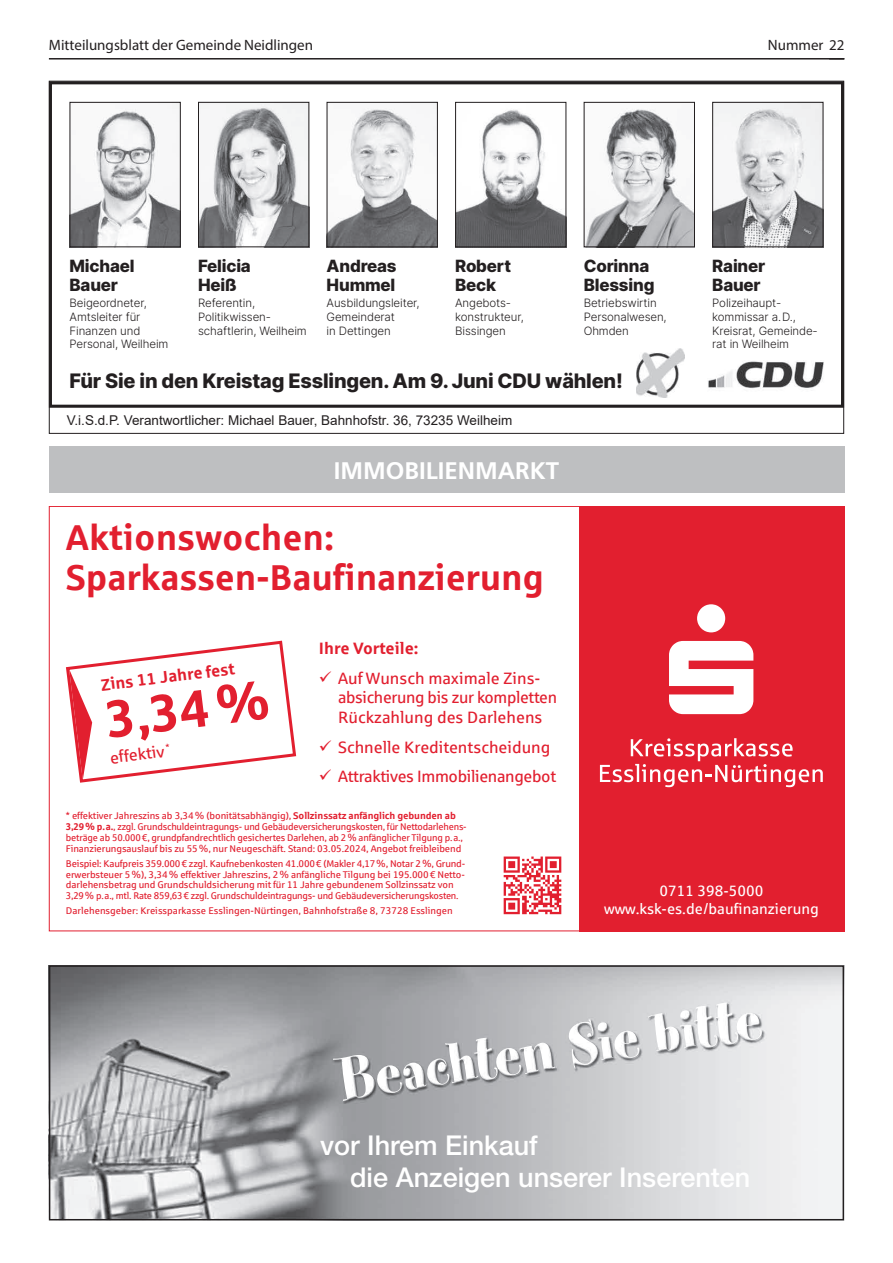
<style>
.page{position:relative;width:893px;height:1263px;background:#fff}
.page>*{position:absolute;margin:0;border:0;box-sizing:border-box;transform-origin:0 0}
.t1{font:700 52.5px "Sparkasse Rg";color:#e21f2f}
.t2{font:700 36px/40.5px "Sparkasse Rg";letter-spacing:-.01em;color:#e21f2f}
.t3{font:500 27.3px/32px "Helvetica Neue";color:#fff}
.t4{font:700 24px "Frutiger LT Std";color:#fff}
.t5{font:800 19.95px "Inter";letter-spacing:-.01em;color:#231f20}
.t6{font:800 16.95px/19.2px "Inter";letter-spacing:-.01em;color:#231f20}
.t7{font:16.5px/19.8px "Sparkasse Rg";color:#e21f2f}
.t8{font:16.5px "Sparkasse Rg";letter-spacing:-.02em;color:#e21f2f}
.t9{font:700 16.5px "Sparkasse Rg";color:#e21f2f}
.t10{font:15px "Myriad Pro";color:#231f20}
.t11{font:15px/18px "Sparkasse Rg";color:#fff;text-align:center}
.t12{font:13.5px "Arial";color:#231f20}
.t13{font:300 11.55px/13.8px "Inter";letter-spacing:-.01em;color:#231f20}
.t14{font:9.75px/10.8px "Sparkasse Rg";letter-spacing:-.01em;color:#e21f2f}
.s1{font-weight:700}
</style>
<div class="page">
<hr style="left:49px;top:58px;width:795px;height:2px;background:#231f20">
<svg style="left:829px;top:59px;width:15px;height:1px"></svg>
<div style="left:49px;top:81px;width:795px;height:327px;border:3px solid #231f20"></div>
<img style="left:708px;top:361px;width:116px;height:28px">
<img style="left:72px;top:104px;width:107px;height:141px">
<div style="left:70px;top:102px;width:111px;height:145px;border:1px solid #231f20"></div>
<img style="left:200px;top:104px;width:107px;height:141px">
<div style="left:198px;top:102px;width:111px;height:145px;border:1px solid #231f20"></div>
<img style="left:329px;top:104px;width:107px;height:141px">
<div style="left:327px;top:102px;width:111px;height:145px;border:1px solid #231f20"></div>
<img style="left:457px;top:109px;width:107px;height:136px">
<div style="left:455px;top:102px;width:111px;height:145px;border:1px solid #231f20"></div>
<img style="left:586px;top:109px;width:107px;height:136px">
<div style="left:584px;top:102px;width:111px;height:145px;border:1px solid #231f20"></div>
<img style="left:714px;top:104px;width:107px;height:141px">
<div style="left:712px;top:102px;width:111px;height:145px;border:1px solid #231f20"></div>
<img style="left:636px;top:349px;width:48px;height:48px">
<div style="left:579px;top:506px;width:265px;height:425px;background:#e21f2f"></div>
<svg style="left:669px;top:604px;width:84px;height:110px"></svg>
<svg style="left:600px;top:738px;width:223px;height:49px"></svg>
<svg style="left:503px;top:856px;width:59px;height:59px"></svg>
<svg style="left:504px;top:856px;width:57px;height:58px"></svg>
<svg style="left:66px;top:640px;width:231px;height:143px"></svg>
<div style="left:49px;top:446px;width:795px;height:47px;background:#bebfc1"></div>
<img style="left:52px;top:968px;width:789px;height:249px">
<img style="left:648px;top:1002px;width:114px;height:49px">
<div style="left:49px;top:965px;width:795px;height:255px;border:2px solid #231f20"></div>
<h3 class="t10" style="left:49px;top:35px;width:266px">Mitteilungsblatt der Gemeinde Neidlingen</h3>
<h3 class="t10" style="left:768px;top:35px;width:78px">Nummer 22</h3>
<h3 class="t6" style="left:70px;top:255px;width:67px">Michael<br>Bauer</h3>
<p class="t13" style="left:70px;top:296px;width:100px">Beigeordneter,<br>Amtsleiter für<br>Finanzen und<br>Personal, Weilheim</p>
<h3 class="t5" style="left:70px;top:365px;width:555px">Für Sie in den Kreistag Esslingen. Am 9. Juni CDU wählen!</h3>
<h3 class="t6" style="left:198px;top:255px;width:54px">Felicia<br>Heiß</h3>
<p class="t13" style="left:198px;top:296px;width:110px">Referentin,<br>Politikwissen&shy;schaftlerin, Weilheim</p>
<h3 class="t6" style="left:584px;top:255px;width:72px">Corinna<br>Blessing</h3>
<p class="t13" style="left:584px;top:296px;width:85px">Betriebswirtin<br>Personalwesen,<br>Ohmden</p>
<h3 class="t6" style="left:327px;top:255px;width:71px">Andreas<br>Hummel</h3>
<p class="t13" style="left:327px;top:296px;width:95px">Ausbildungsleiter,<br>Gemeinderat<br>in Dettingen</p>
<h3 class="t6" style="left:455px;top:255px;width:57px">Robert<br>Beck</h3>
<p class="t13" style="left:455px;top:296px;width:70px">Angebots&shy;konstrukteur,<br>Bissingen</p>
<h3 class="t12" style="left:67px;top:411px;width:447px">V.i.S.d.P. Verantwortlicher: Michael Bauer, Bahnhofstr. 36, 73235 Weilheim</h3>
<h3 class="t4" style="left:334px;top:457px;width:227px">IMMOBILIENMARKT</h3>
<h2 class="t2" style="left:66px;top:516px;width:480px">Aktionswochen:<br>Sparkassen-Baufinanzierung</h2>
<h3 class="t9" style="left:100px;top:674px;width:136px;rotate:-7deg">Zins 11 Jahre fest</h3>
<h1 class="t1" style="left:101px;top:687px;width:167px;rotate:-7deg">3,34%</h1>
<h3 class="t7" style="left:109px;top:747px;width:62px;rotate:-7deg">effektiv <sup>*</sup></h3>
<h3 class="t9" style="left:319px;top:638px;width:101px">Ihre Vorteile:</h3>
<h3 class="t7" style="left:338px;top:667px;width:220px;text-indent:-19px">✓ Auf Wunsch maximale Zins&shy;absicherung bis zur kompletten<br>Rückzahlung des Darlehens</h3>
<h3 class="t7" style="left:319px;top:737px;width:233px">✓ Schnelle Kreditentscheidung</h3>
<h3 class="t8" style="left:319px;top:766px;width:239px">✓ Attraktives Immobilienangebot</h3>
<h3 class="t6" style="left:712px;top:255px;width:55px">Rainer<br>Bauer</h3>
<p class="t13" style="left:712px;top:296px;width:107px">Polizeihaupt&shy;kommissar a. D.,<br>Kreisrat, Gemeinde&shy;rat in Weilheim</p>
<p class="t14" style="left:66px;top:810px;width:402px">* effektiver Jahreszins ab 3,34% (bonitätsabhängig), <span class="s1">Sollzinssatz anfänglich gebunden ab 3,29% p.a.</span>, zzgl. Grundschuldeintragungs- und Gebäudeversicherungskosten, für Nettodarlehens&shy;beträge ab 50.000€, grundpfandrechtlich gesichertes Darlehen, ab 2% anfänglicher Tilgung p.a., Finanzierungsauslauf bis zu 55%, nur Neugeschäft. Stand: 03.05.2024, Angebot freibleibend</p>
<p class="t14" style="left:66px;top:858px;width:401px">Beispiel: Kaufpreis 359.000€ zzgl. Kaufnebenkosten 41.000€ (Makler 4,17%, Notar 2%, Grund&shy;erwerbsteuer 5%), 3,34% effektiver Jahreszins, 2% anfängliche Tilgung bei 195.000€ Netto&shy;darlehensbetrag und Grundschuldsicherung mit für 11 Jahre gebundenem Sollzinssatz von 3,29% p.a., mtl. Rate 859,63€ zzgl. Grundschuldeintragungs- und Gebäudeversicherungskosten.</p>
<p class="t14" style="left:66px;top:905px;width:388px">Darlehensgeber: Kreissparkasse Esslingen-Nürtingen, Bahnhofstraße 8, 73728 Esslingen</p>
<h3 class="t11" style="left:604px;top:882px;width:216px">0711 398-5000 www.ksk-es.de/baufinanzierung</h3>
<h3 class="t3" style="left:350px;top:1129px;width:402px;text-indent:-30px">vor Ihrem Einkauf<br>die Anzeigen unserer Inserenten</h3>
</div>
